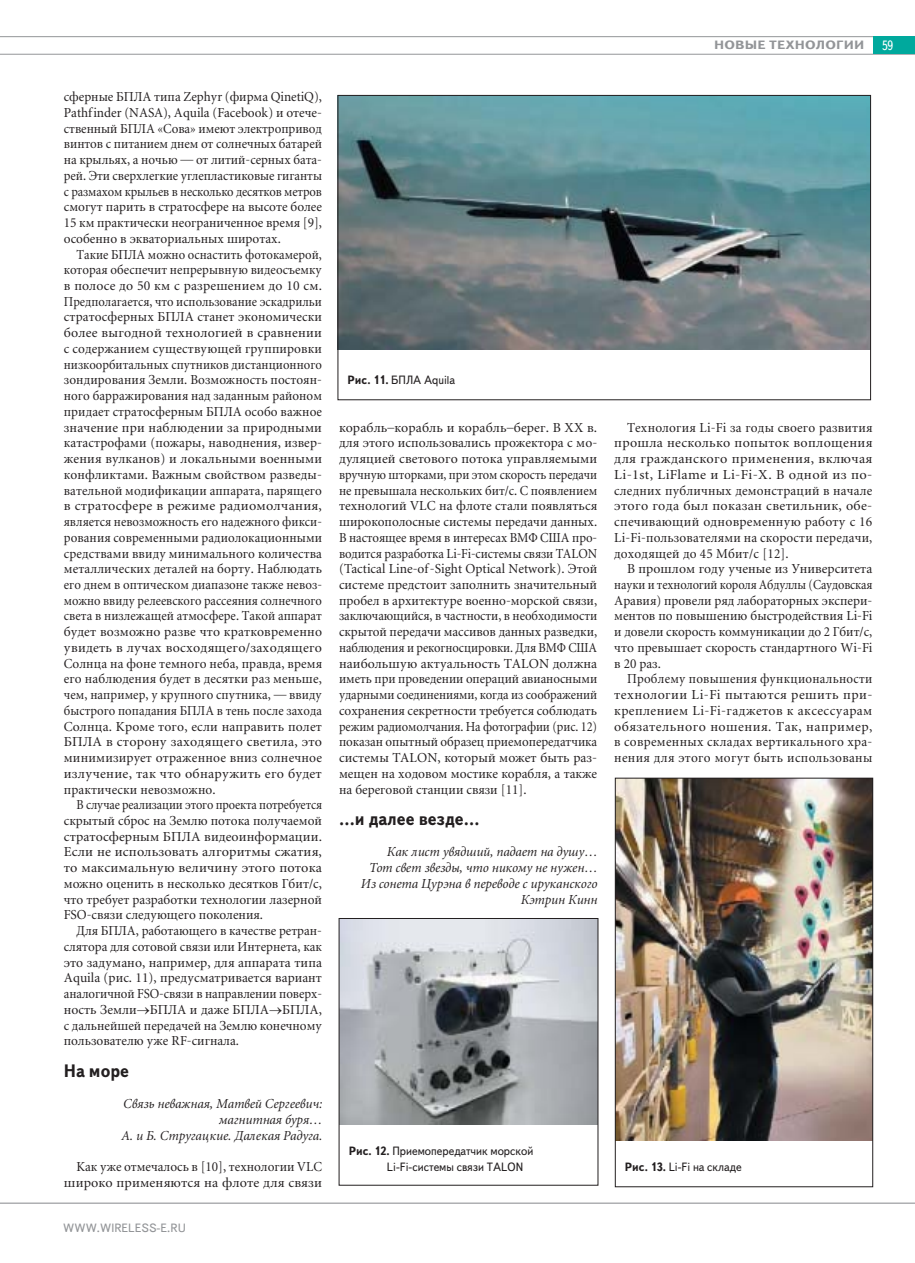
<style>
.page{position:relative;width:915px;height:1263px;background:#fff}
.page>*{position:absolute;margin:0;border:0;box-sizing:border-box;transform-origin:0 0}
.t1{font:700 18px "Text Book C";color:#231f20;scale:.94 1}
.t2{font:13.5px/15.8px "Miniature";color:#231f20;text-align:justify;scale:.91 1}
.t3{font:13.5px/15.8px "Miniature";color:#231f20;text-align:justify}
.t4{font:13.5px/15.8px "Miniature";color:#231f20;text-align:justify;scale:.95 1}
.t5{font:13.5px/15.8px "Miniature";color:#231f20;text-align:justify;scale:.96 1}
.t6{font:13.5px/15.8px "Miniature";color:#231f20;text-align:justify;scale:.89 1}
.t7{font:13.5px/15.8px "Miniature";color:#231f20;text-align:justify;scale:.93 1}
.t8{font:italic 13.5px/15.8px "Miniature";color:#231f20;text-align:right;scale:.96 1}
.t9{font:13.5px "Text Book C";color:#fff;scale:.9 1}
.t10{font:12px/15.8px "Text Book C";color:#231f20;scale:.95 1}
.t11{font:12px "Text Book C";color:#939598}
.t12{font:700 12px "Text Book C";letter-spacing:.01em;color:#939598;scale:1.17 1}
.s1{font-weight:700}
</style>
<div class="page">
<hr style="left:0;top:1202px;width:914px;height:2px;background:#939598">
<hr style="left:0;top:36px;width:914px;height:1px;background:#939598">
<hr style="left:0;top:54px;width:914px;height:1px;background:#939598">
<div style="left:873px;top:37px;width:41px;height:17px;background:#00a99d"></div>
<img style="left:339px;top:97px;width:529px;height:252px">
<div style="left:337px;top:95px;width:533px;height:305px;border:1px solid #231f20"></div>
<img style="left:340px;top:920px;width:256px;height:205px">
<div style="left:338px;top:918px;width:260px;height:267px;border:1px solid #231f20"></div>
<img style="left:616px;top:780px;width:254px;height:360px">
<div style="left:614px;top:778px;width:258px;height:409px;border:1px solid #231f20"></div>
<p class="t4" style="left:64px;top:90px;width:273px">сферные БПЛА типа Zephyr (фирма QinetiQ), Pathfinder (NASA), Aquila (Facebook) и отече&shy;ственный БПЛА «Сова» имеют электропривод винтов с питанием днем от солнечных батарей на крыльях, а ночью — от литий-серных бата&shy;рей. Эти сверхлегкие углепластиковые гиганты с размахом крыльев в несколько десятков метров смогут парить в стратосфере на высоте более 15 км практически неограниченное время [9], особенно в экваториальных широтах.</p>
<p class="t2" style="left:64px;top:248px;width:285px;text-indent:13px">Такие БПЛА можно оснастить фотокамерой, которая обеспечит непрерывную видеосъемку в полосе до 50 км с разрешением до 10 см.<br>Предполагается, что использование эскадрильи стратосферных БПЛА станет экономически более выгодной технологией в сравнении с содержанием существующей группировки низкоорбитальных спутников дистанционного зондирования Земли. Возможность постоян&shy;ного барражирования над заданным районом придает стратосферным БПЛА особо важное значение при наблюдении за природными катастрофами (пожары, наводнения, извер&shy;жения вулканов) и локальными военными конфликтами. Важным свойством разведы&shy;вательной модификации аппарата, парящего в стратосфере в режиме радиомолчания, является невозможность его надежного фикси&shy;рования современными радиолокационными средствами ввиду минимального количества металлических деталей на борту. Наблюдать его днем в оптическом диапазоне также невоз&shy;можно ввиду релеевского рассеяния солнечного света в низлежащей атмосфере. Такой аппарат будет возможно разве что кратковременно увидеть в лучах восходящего/заходящего Солнца на фоне темного неба, правда, время его наблюдения будет в десятки раз меньше, чем, например, у крупного спутника, — ввиду быстрого попадания БПЛА в тень после захода Солнца. Кроме того, если направить полет БПЛА в сторону заходящего светила, это минимизирует отраженное вниз солнечное излучение, так что обнаружить его будет практически невозможно.</p>
<p class="t6" style="left:64px;top:798px;width:291px;text-indent:13px">В случае реализации этого проекта потребуется скрытый сброс на Землю потока получаемой стратосферным БПЛА видеоинформации.<br>Если не использовать алгоритмы сжатия, то максимальную величину этого потока можно оценить в несколько десятков Гбит/с, что требует разработки технологии лазерной FSO-связи следующего поколения.</p>
<p class="t4" style="left:64px;top:924px;width:273px;text-indent:13px">Для БПЛА, работающего в качестве ретран&shy;слятора для сотовой связи или Интернета, как это задумано, например, для аппарата типа Aquila (рис. 11), предусматривается вариант аналогичной FSO-связи в направлении поверх&shy;ность Земли→БПЛА и даже БПЛА→БПЛА, с дальнейшей передачей на Землю конечному пользователю уже RF-сигнала.</p>
<h1 class="t1" style="left:64px;top:1060px;width:71px">На море</h1>
<p class="t8" style="left:121px;top:1096px;width:211px">Связь неважная, Матвей Сергеевич: магнитная буря…<br>А. и Б. Стругацкие. Далекая Радуга.</p>
<p class="t4" style="left:64px;top:1160px;width:273px;text-align:right">Как уже отмечалось в [10], технологии VLC широко применяются на флоте для связи</p>
<p class="t11" style="left:63px;top:1221px;width:124px">WWW.WIRELESS-E.RU</p>
<p class="t12" style="left:714px;top:38px;width:130px">НОВЫЕ ТЕХНОЛОГИИ</p>
<p class="t9" style="left:881px;top:38px;width:14px">59</p>
<p class="t10" style="left:347px;top:372px;width:115px"><span class="s1">Рис. 11.</span> БПЛА Aquila</p>
<p class="t3" style="left:339px;top:421px;width:260px">корабль–корабль и корабль–берег. В ХХ в. для этого использовались прожектора с мо&shy;дуляцией светового потока управляемыми вручную шторками, при этом скорость передачи не превышала нескольких бит/с. С появлением технологий VLC на флоте стали появляться широкополосные системы передачи данных.<br>В настоящее время в интересах ВМФ США про&shy;водится разработка Li-Fi-системы связи TALON (Tactical Line-of-Sight Optical Network). Этой системе предстоит заполнить значительный пробел в архитектуре военно-морской связи, заключающийся, в частности, в необходимости скрытой передачи массивов данных разведки, наблюдения и рекогносцировки. Для ВМФ США наибольшую актуальность TALON должна иметь при проведении операций авианосными ударными соединениями, когда из соображений сохранения секретности требуется соблюдать режим радиомолчания. На фотографии (рис. 12) показан опытный образец приемопередатчика системы TALON, который может быть раз&shy;мещен на ходовом мостике корабля, а также на береговой станции связи [11].</p>
<h1 class="t1" style="left:339px;top:808px;width:151px">…и далее везде…</h1>
<p class="t8" style="left:360px;top:845px;width:248px">Как лист увядший, падает на душу…<br>Тот свет звезды, что никому не нужен…<br>Из сонета Цурэна в переводе с ируканского<br>Кэтрин Кинн</p>
<p class="t5" style="left:614px;top:421px;width:270px;text-indent:13px">Технология Li-Fi за годы своего развития прошла несколько попыток воплощения для гражданского применения, включая Li-1st, LiFlame и Li-Fi-X. В одной из по&shy;следних публичных демонстраций в начале этого года был показан светильник, обе&shy;спечивающий одновременную работу с 16<br>Li-Fi-пользователями на скорости передачи, доходящей до 45 Мбит/с [12].</p>
<p class="t3" style="left:614px;top:562px;width:259px;text-indent:13px">В прошлом году ученые из Университета науки и технологий короля Абдуллы (Саудовская Аравия) провели ряд лабораторных экспери&shy;ментов по повышению быстродействия Li-Fi и довели скорость коммуникации до 2 Гбит/с, что превышает скорость стандартного Wi-Fi в 20 раз.</p>
<p class="t7" style="left:614px;top:672px;width:279px;text-indent:13px">Проблему повышения функциональности технологии Li-Fi пытаются решить при&shy;креплением Li-Fi-гаджетов к аксессуарам обязательного ношения. Так, например, в современных складах вертикального хра&shy;нения для этого могут быть использованы</p>
<p class="t10" style="left:387px;top:1143px;width:155px;text-indent:-38px"><span class="s1">Рис. 12.</span> Приемопередатчик морской<br>Li-Fi-системы связи TALON</p>
<p class="t10" style="left:624px;top:1159px;width:124px"><span class="s1">Рис. 13.</span> Li-Fi на складе</p>
</div>
